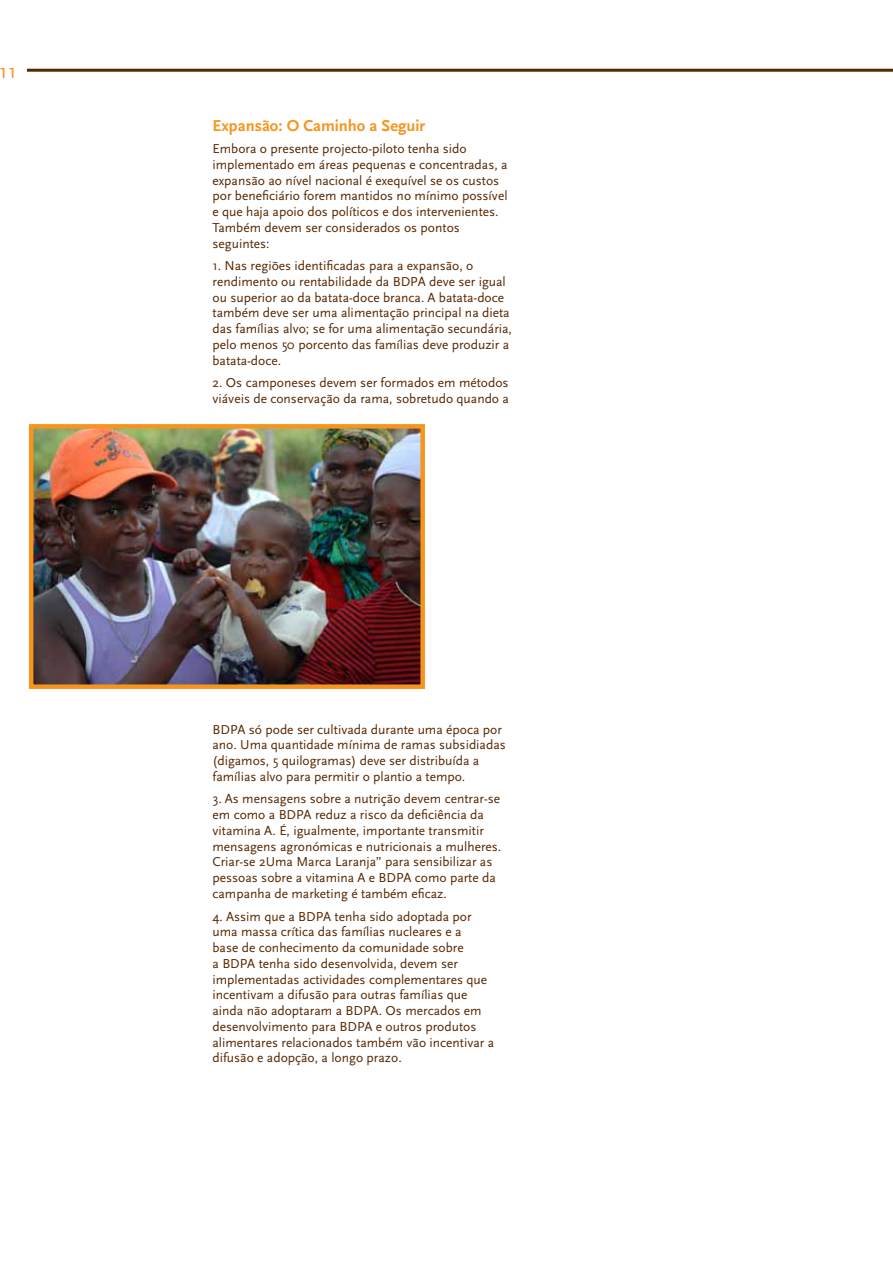
<style>
.page{position:relative;width:893px;height:1263px;background:#fff}
.page>*{position:absolute;margin:0;border:0;box-sizing:border-box;transform-origin:0 0}
.t1{font:21px "Scala Sans OT";color:#f7941e}
.t2{font:700 16.5px "Scala Sans OT";color:#f7941e}
.t3{font:13.5px/15.8px "Scala Sans OT";color:#572700}
</style>
<div class="page">
<hr style="left:27px;top:69px;width:866px;height:3px;background:#572700">
<img style="left:34px;top:429px;width:386px;height:255px">
<div style="left:29px;top:424px;width:396px;height:265px;border:4px solid #f7941e"></div>
<h1 class="t1" style="left:0;top:60px;width:18px">11</h1>
<p class="t2" style="left:213px;top:116px;width:214px">Expansão: O Caminho a Seguir</p>
<p class="t3" style="left:213px;top:141px;width:297px">Embora o presente projecto-piloto tenha sido implementado em áreas pequenas e concentradas, a expansão ao nível nacional é exequível se os custos por beneficiário forem mantidos no mínimo possível e que haja apoio dos políticos e dos intervenientes.<br>Também devem ser considerados os pontos seguintes:</p>
<p class="t3" style="left:213px;top:258px;width:301px">1. Nas regiões identificadas para a expansão, o rendimento ou rentabilidade da BDPA deve ser igual ou superior ao da batata-doce branca. A batata-doce também deve ser uma alimentação principal na dieta das famílias alvo; se for uma alimentação secundária, pelo menos 50 porcento das famílias deve produzir a batata-doce.</p>
<p class="t3" style="left:213px;top:375px;width:298px">2. Os camponeses devem ser formados em métodos viáveis de conservação da rama, sobretudo quando a</p>
<p class="t3" style="left:213px;top:722px;width:295px">BDPA só pode ser cultivada durante uma época por ano. Uma quantidade mínima de ramas subsidiadas (digamos, 5 quilogramas) deve ser distribuída a famílias alvo para permitir o plantio a tempo.</p>
<p class="t3" style="left:213px;top:791px;width:290px">3. As mensagens sobre a nutrição devem centrar-se em como a BDPA reduz a risco da deficiência da vitamina A. É, igualmente, importante transmitir mensagens agronómicas e nutricionais a mulheres.<br>Criar-se 2Uma Marca Laranja” para sensibilizar as pessoas sobre a vitamina A e BDPA como parte da campanha de marketing é também eficaz.</p>
<p class="t3" style="left:213px;top:908px;width:283px">4. Assim que a BDPA tenha sido adoptada por uma massa crítica das famílias nucleares e a<br>base de conhecimento da comunidade sobre<br>a BDPA tenha sido desenvolvida, devem ser implementadas actividades complementares que incentivam a difusão para outras famílias que ainda não adoptaram a BDPA. Os mercados em desenvolvimento para BDPA e outros produtos alimentares relacionados também vão incentivar a difusão e adopção, a longo prazo.</p>
</div>
